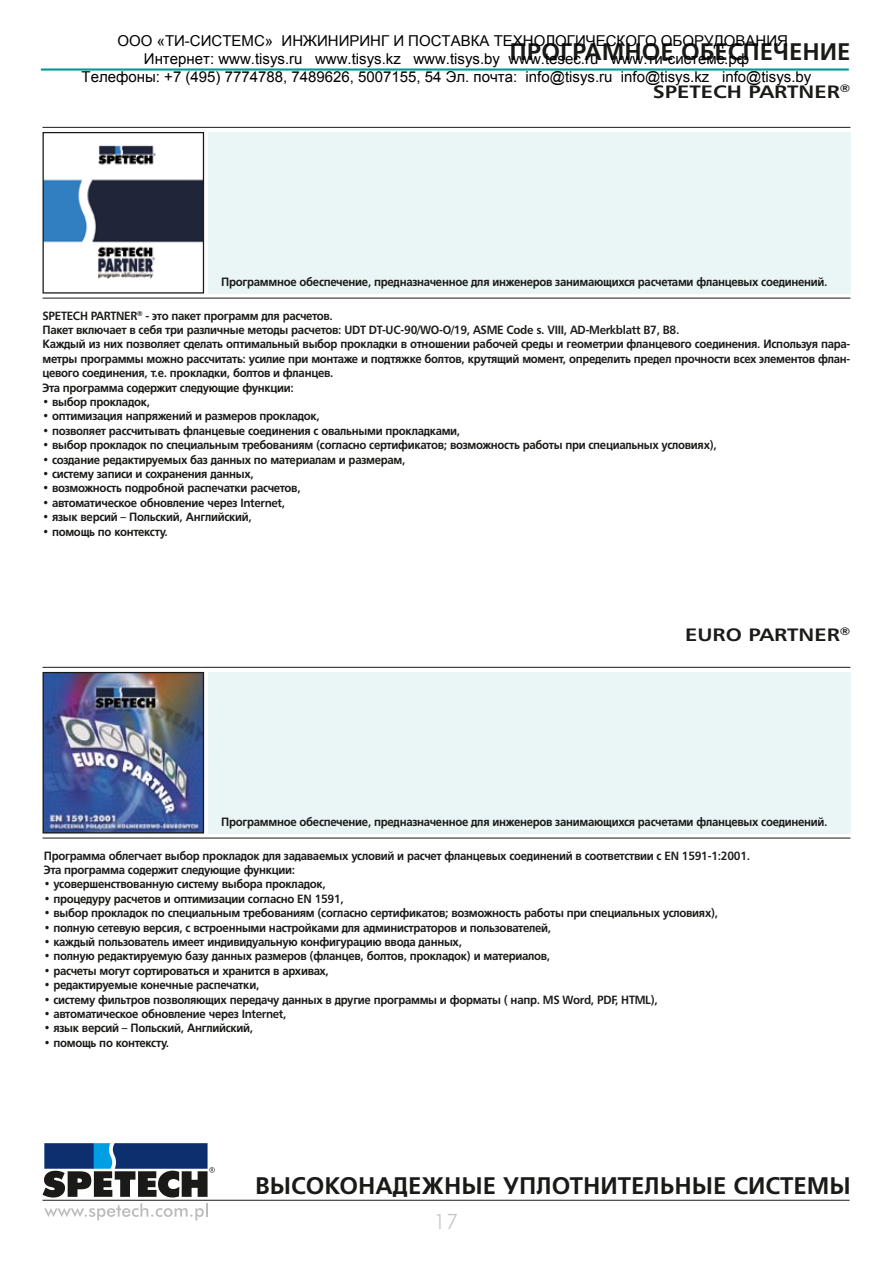
<style>
.page{position:relative;width:893px;height:1263px;background:#fff}
.page>*{position:absolute;margin:0;border:0;box-sizing:border-box;transform-origin:0 0}
.t1{font:700 24px "Humanist 777 TL Cyr";color:#1a1a18}
.t2{font:21px "Futura Lt EU";color:#c5c6c6}
.t3{font:700 18px "Humanist 777 TL Cyr";color:#1a1a18;scale:1.2 1}
.t4{font:15px "Arial";color:#000}
.t5{font:700 12px/14.4px "Humanist 777 TL Cyr";letter-spacing:-.025em;color:#1a1a18;scale:.95 1}
</style>
<div class="page">
<svg style="left:44px;top:1203px;width:164px;height:17px"></svg>
<svg style="left:43px;top:1143px;width:172px;height:54px"></svg>
<hr style="left:43px;top:1200px;width:807px;height:1px;background:#1a1a18">
<div style="left:208px;top:132px;width:642px;height:162px;background:#eaf5f5"></div>
<img style="left:45px;top:145px;width:157px;height:134px">
<div style="left:43px;top:132px;width:161px;height:162px;border:1px solid #1a1a18"></div>
<div style="left:208px;top:672px;width:642px;height:161px;background:#eaf5f5"></div>
<img style="left:45px;top:674px;width:157px;height:157px">
<div style="left:43px;top:672px;width:161px;height:161px;border:1px solid #1a1a18"></div>
<hr style="left:43px;top:667px;width:807px;height:1px;background:#1a1a18">
<hr style="left:43px;top:838px;width:807px;height:1px;background:#1a1a18">
<hr style="left:41px;top:68px;width:808px;height:3px;background:#009992">
<hr style="left:43px;top:127px;width:807px;height:1px;background:#1a1a18">
<hr style="left:43px;top:298px;width:807px;height:1px;background:#1a1a18">
<p class="t4" style="left:117px;top:31px;width:672px">ООО «ТИ-СИСТЕМС» ИНЖИНИРИНГ И ПОСТАВКА ТЕХНОЛОГИЧЕСКОГО ОБОРУДОВАНИЯ</p>
<p class="t4" style="left:144px;top:49px;width:607px">Интернет: www.tisys.ru www.tisys.kz www.tisys.by www.tesec.ru www.ти-системс.рф</p>
<p class="t4" style="left:82px;top:67px;width:731px">Телефоны: +7 (495) 7774788, 7489626, 5007155, 54 Эл. почта: info@tisys.ru info@tisys.kz info@tisys.by</p>
<h1 class="t1" style="left:509px;top:39px;width:342px">ПРОГРАМНОЕ ОБЕСПЕЧЕНИЕ</h1>
<h3 class="t3" style="left:653px;top:82px;width:166px">SPETECH PARTNER<sup>®</sup></h3>
<p class="t5" style="left:221px;top:275px;width:640px">Программное обеспечение, предназначенное для инженеров занимающихся расчетами фланцевых соединений.</p>
<p class="t5" style="left:43px;top:308px;width:852px">SPETECH PARTNER<sup>®</sup> - это пакет программ для расчетов.<br>Пакет включает в себя три различные методы расчетов: UDT DT-UC-90/WO-O/19, ASME Code s. VIII, AD-Merkblatt B7, B8.<br>Каждый из них позволяет сделать оптимальный выбор прокладки в отношении рабочей среды и геометрии фланцевого соединения. Используя пара&shy;метры программы можно рассчитать: усилие при монтаже и подтяжке болтов, крутящий момент, определить предел прочности всех элементов флан&shy;цевого соединения, т.е. прокладки, болтов и фланцев.<br>Эта программа содержит следующие функции:</p>
<p class="t5" style="left:43px;top:395px;width:115px">• выбор прокладок,</p>
<p class="t5" style="left:43px;top:409px;width:294px">• оптимизация напряжений и размеров прокладок,</p>
<p class="t5" style="left:43px;top:424px;width:441px">• позволяет рассчитывать фланцевые соединения с овальными прокладками,</p>
<p class="t5" style="left:43px;top:438px;width:711px">• выбор прокладок по специальным требованиям (согласно сертификатов; возможность работы при специальных условиях),</p>
<p class="t5" style="left:43px;top:452px;width:384px">• создание редактируемых баз данных по материалам и размерам,</p>
<p class="t5" style="left:43px;top:467px;width:224px">• систему записи и сохранения данных,</p>
<p class="t5" style="left:43px;top:481px;width:273px">• возможность подробной распечатки расчетов,</p>
<p class="t5" style="left:43px;top:496px;width:257px">• автоматическое обновление через Internet,</p>
<p class="t5" style="left:43px;top:510px;width:222px">• язык версий – Польский, Английский,</p>
<p class="t5" style="left:43px;top:524px;width:133px">• помощь по контексту.</p>
<h3 class="t3" style="left:685px;top:625px;width:139px">EURO PARTNER<sup>®</sup></h3>
<p class="t5" style="left:221px;top:815px;width:640px">Программное обеспечение, предназначенное для инженеров занимающихся расчетами фланцевых соединений.</p>
<p class="t5" style="left:44px;top:848px;width:745px">Программа облегчает выбор прокладок для задаваемых условий и расчет фланцевых соединений в соответствии с EN 1591-1:2001.<br>Эта программа содержит следующие функции:</p>
<p class="t5" style="left:44px;top:877px;width:298px">• усовершенствованную систему выбора прокладок,</p>
<p class="t5" style="left:44px;top:892px;width:317px">• процедуру расчетов и оптимизации согласно EN 1591,</p>
<p class="t5" style="left:44px;top:906px;width:711px">• выбор прокладок по специальным требованиям (согласно сертификатов; возможность работы при специальных условиях),</p>
<p class="t5" style="left:44px;top:920px;width:536px">• полную сетевую версия, с встроенными настройками для администраторов и пользователей,</p>
<p class="t5" style="left:44px;top:935px;width:442px">• каждый пользователь имеет индивидуальную конфигурацию ввода данных,</p>
<p class="t5" style="left:44px;top:949px;width:535px">• полную редактируемую базу данных размеров (фланцев, болтов, прокладок) и материалов,</p>
<p class="t5" style="left:44px;top:964px;width:302px">• расчеты могут сортироваться и хранится в архивах,</p>
<p class="t5" style="left:44px;top:978px;width:228px">• редактируемые конечные распечатки,</p>
<p class="t5" style="left:44px;top:992px;width:648px">• систему фильтров позволяющих передачу данных в другие программы и форматы ( напр. MS Word, PDF, HTML),</p>
<p class="t5" style="left:44px;top:1007px;width:257px">• автоматическое обновление через Internet,</p>
<p class="t5" style="left:44px;top:1021px;width:222px">• язык версий – Польский, Английский,</p>
<p class="t5" style="left:44px;top:1036px;width:133px">• помощь по контексту.</p>
<h1 class="t1" style="left:255px;top:1173px;width:18px">ВЫС</h1>
<h1 class="t1" style="left:306px;top:1173px;width:543px">ОКОНАДЕЖНЫ Е УПЛОТНИТЕЛЬНЫ Е СИСТЕМЫ</h1>
<h2 class="t2" style="left:434px;top:1209px;width:26px">17</h2>
</div>
